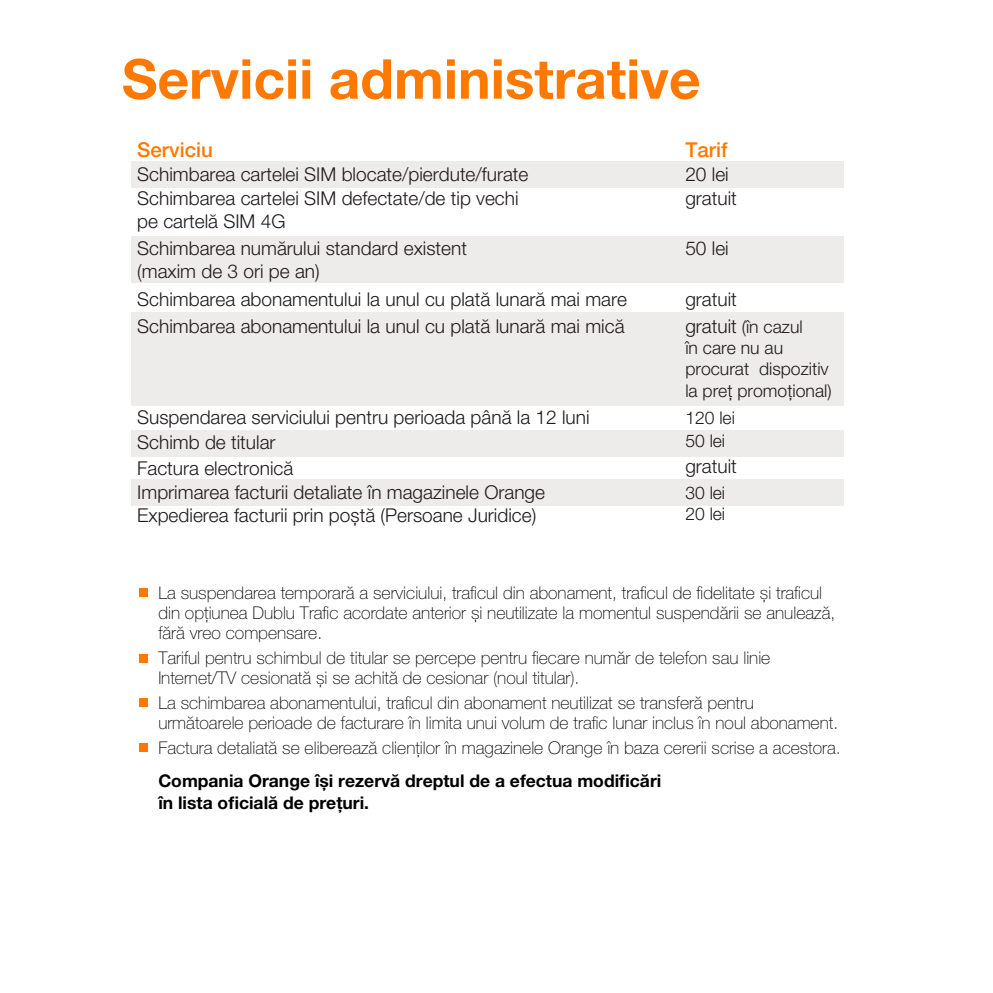
<style>
.page{position:relative;width:993px;height:993px;background:#fff}
.page>*{position:absolute;margin:0;border:0;box-sizing:border-box;transform-origin:0 0}
.t1{font:700 55px "Helvetica Neue LT Pro";color:#ff7900}
.t2{font:500 20.5px "Helvetica Neue LT Pro";color:#ff7900}
.t3{font:300 19px/22.8px "Helvetica Neue LT Pro";color:#1f1a1b}
.t4{font:100 17.5px/20px "Helvetica Neue LT Pro";color:#000}
.t5{font:300 17.5px/21px "Helvetica Neue LT Pro";color:#1f1a1b}
.t6{font:700 17.5px/22.5px "Helvetica Neue LT Pro";color:#000}
.s1{font-size:19px}
</style>
<div class="page">
<div style="left:139px;top:588px;width:8px;height:8px;background:#ff7900"></div>
<div style="left:139px;top:654px;width:9px;height:8px;background:#ff7900"></div>
<div style="left:139px;top:698px;width:9px;height:8px;background:#ff7900"></div>
<div style="left:139px;top:743px;width:9px;height:8px;background:#ff7900"></div>
<div style="left:131px;top:161px;width:712px;height:27px;background:#eeeceb"></div>
<div style="left:131px;top:479px;width:712px;height:26px;background:#eeeceb"></div>
<div style="left:131px;top:430px;width:712px;height:27px;background:#eeeceb"></div>
<div style="left:131px;top:236px;width:712px;height:47px;background:#eeeceb"></div>
<div style="left:131px;top:312px;width:712px;height:93px;background:#eeeceb"></div>
<h1 class="t1" style="left:122px;top:44px;width:580px">Servicii administrative</h1>
<p class="t2" style="left:137px;top:137px;width:77px">Serviciu</p>
<p class="t3" style="left:137px;top:162px;width:392px">Schimbarea cartelei SIM blocate/pierdute/furate</p>
<p class="t3" style="left:137px;top:187px;width:383px">Schimbarea cartelei SIM defectate/de tip vechi pe cartelă SIM 4G</p>
<p class="t3" style="left:137px;top:236px;width:331px">Schimbarea numărului standard existent (maxim de 3 ori pe an)</p>
<p class="t3" style="left:137px;top:284px;width:491px;line-height:27.5px">Schimbarea abonamentului la unul cu plată lunară mai mare<br>Schimbarea abonamentului la unul cu plată lunară mai mică</p>
<p class="t3" style="left:137px;top:404px;width:454px;line-height:25.2px">Suspendarea serviciului pentru perioada până la 12 luni<br>Schimb de titular<br>Factura electronică</p>
<p class="t3" style="left:137px;top:480px;width:409px">Imprimarea facturii detaliate în magazinele Orange<br>Expedierea facturii prin poștă (Persoane Juridice)</p>
<p class="t2" style="left:685px;top:137px;width:44px">Tarif</p>
<p class="t3" style="left:685px;top:162px;width:53px;line-height:24px">20 lei gratuit</p>
<p class="t3" style="left:685px;top:236px;width:45px">50 lei</p>
<p class="t3" style="left:685px;top:287px;width:53px">gratuit</p>
<p class="t5" style="left:685px;top:316px;width:148px"><span class="s1">gratuit</span> (în cazul<br>în care nu au procurat dispozitiv la preţ promoţional)</p>
<p class="t5" style="left:685px;top:406px;width:51px;line-height:23px">120 lei<br>50 lei</p>
<p class="t3" style="left:685px;top:454px;width:53px">gratuit</p>
<p class="t5" style="left:685px;top:481px;width:41px">30 lei<br>20 lei</p>
<p class="t4" style="left:158px;top:582px;width:678px">La suspendarea temporară a serviciului, traficul din abonament, traficul de fidelitate și traficul din opțiunea Dublu Trafic acordate anterior și neutilizate la momentul suspendării se anulează, fără vreo compensare.</p>
<p class="t4" style="left:158px;top:647px;width:613px">Tariful pentru schimbul de titular se percepe pentru fiecare număr de telefon sau linie<br>Internet/TV cesionată și se achită de cesionar (noul titular).</p>
<p class="t4" style="left:158px;top:692px;width:681px">La schimbarea abonamentului, traficul din abonament neutilizat se transferă pentru următoarele perioade de facturare în limita unui volum de trafic lunar inclus în noul abonament.</p>
<p class="t4" style="left:158px;top:737px;width:683px">Factura detaliată se eliberează clienților în magazinele Orange în baza cererii scrise a acestora.</p>
<p class="t6" style="left:158px;top:768px;width:504px">Compania Orange își rezervă dreptul de a efectua modificări în lista oficială de prețuri.</p>
</div>
